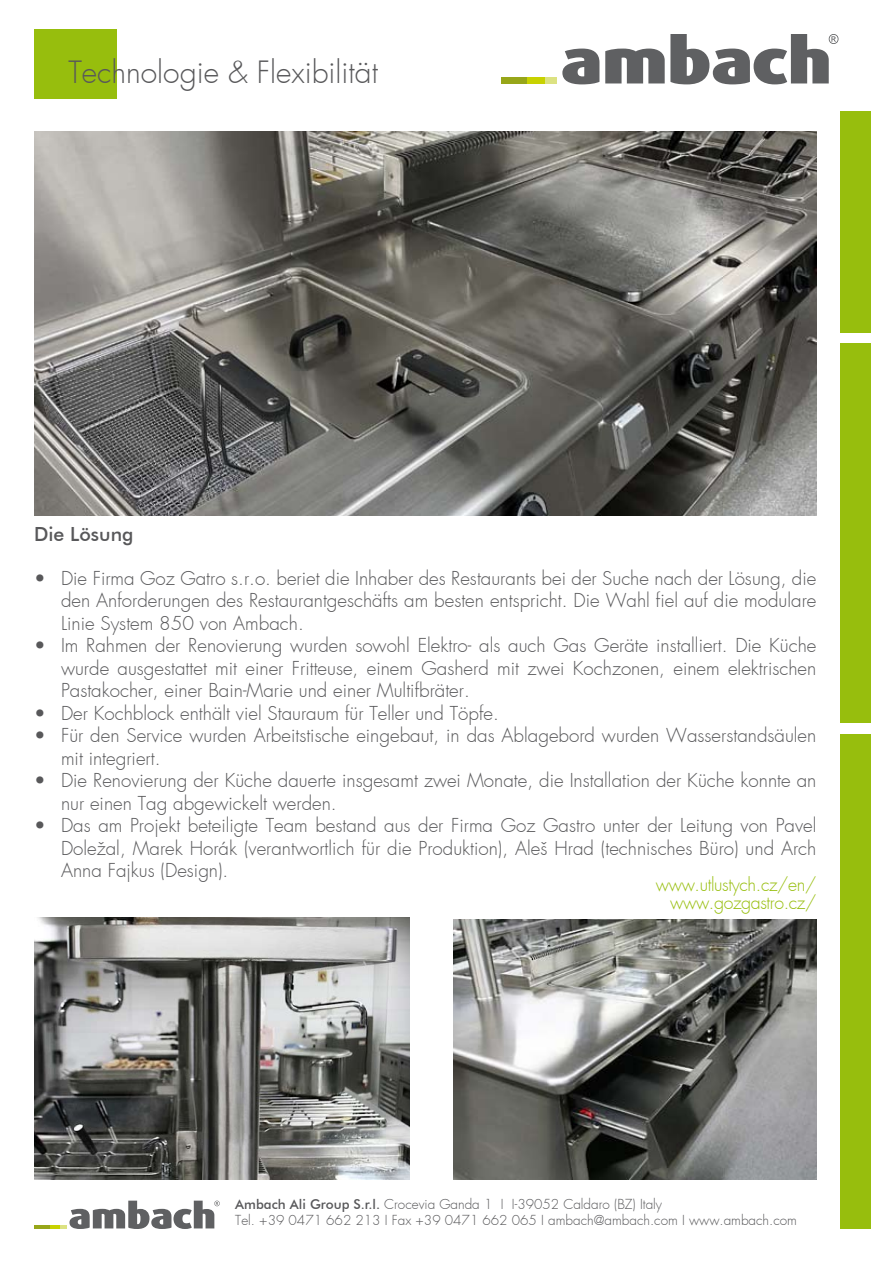
<style>
.page{position:relative;width:893px;height:1263px;background:#fff}
.page>*{position:absolute;margin:0;border:0;box-sizing:border-box;transform-origin:0 0}
.t1{font:300 30px "Futura";color:#58585a}
.t2{font:500 19.5px "Futura BT";color:#58585a}
.t3{font:300 18.75px/22.5px "Futura";color:#58585a;text-align:justify}
.t4{font:300 18px/18px "Futura";letter-spacing:-.02em;color:#97be0d;text-align:right}
.t5{font:300 13.5px/16.2px "Futura";color:#58585a}
.s1{font-family:"Futura BT";font-weight:500}
</style>
<div class="page">
<div style="left:840px;top:734px;width:31px;height:495px;background:#97be0d"></div>
<div style="left:840px;top:343px;width:31px;height:380px;background:#97be0d"></div>
<div style="left:840px;top:111px;width:31px;height:222px;background:#97be0d"></div>
<hr style="left:34px;top:1225px;width:16px;height:3px;background:#97a619">
<svg style="left:50px;top:1200px;width:170px;height:29px"></svg>
<svg style="left:562px;top:49px;width:37px;height:35px"></svg>
<div style="left:501px;top:77px;width:26px;height:6px;background:#97a619"></div>
<div style="left:527px;top:77px;width:18px;height:6px;background:#c8d200"></div>
<div style="left:545px;top:77px;width:12px;height:6px;background:#dce282"></div>
<svg style="left:605px;top:34px;width:233px;height:50px"></svg>
<div style="left:34px;top:30px;width:82px;height:69px;background:#97be0d"></div>
<img style="left:34px;top:131px;width:782px;height:384px">
<img style="left:34px;top:917px;width:376px;height:262px">
<img style="left:454px;top:920px;width:363px;height:259px">
<h1 class="t1" style="left:68px;top:52px;width:311px">Technologie &amp; Flexibilität</h1>
<p class="t2" style="left:34px;top:522px;width:101px">Die Lösung</p>
<p class="t3" style="left:61px;top:567px;width:757px;text-indent:-27px">• Die Firma Goz Gatro s.r.o. beriet die Inhaber des Restaurants bei der Suche nach der Lösung, die den Anforderungen des Restaurantgeschäfts am besten entspricht. Die Wahl fiel auf die modulare Linie System 850 von Ambach.</p>
<p class="t3" style="left:61px;top:634px;width:757px;text-indent:-27px">• Im Rahmen der Renovierung wurden sowohl Elektro- als auch Gas Geräte installiert. Die Küche wurde ausgestattet mit einer Fritteuse, einem Gasherd mit zwei Kochzonen, einem elektrischen Pastakocher, einer Bain-Marie und einer Multifbräter.</p>
<p class="t3" style="left:34px;top:702px;width:466px">• Der Kochblock enthält viel Stauraum für Teller und Töpfe.</p>
<p class="t3" style="left:61px;top:724px;width:757px;text-indent:-27px">• Für den Service wurden Arbeitstische eingebaut, in das Ablagebord wurden Wasserstandsäulen mit integriert.</p>
<p class="t3" style="left:61px;top:769px;width:757px;text-indent:-27px">• Die Renovierung der Küche dauerte insgesamt zwei Monate, die Installation der Küche konnte an nur einen Tag abgewickelt werden.</p>
<p class="t3" style="left:61px;top:814px;width:757px;text-indent:-27px">• Das am Projekt beteiligte Team bestand aus der Firma Goz Gastro unter der Leitung von Pavel Doležal, Marek Horák (verantwortlich für die Produktion), Aleš Hrad (technisches Büro) und Arch Anna Fajkus (Design).</p>
<p class="t4" style="left:656px;top:876px;width:162px">www.utlustych.cz/en/ www.gozgastro.cz/</p>
<p class="t5" style="left:235px;top:1196px;width:563px"><span class="s1">Ambach Ali Group S.r.l.</span> Crocevia Ganda 1 I I-39052 Caldaro (BZ) Italy<br>Tel. +39 0471 662 213 I Fax +39 0471 662 065 I ambach@ambach.com I www.ambach.com</p>
</div>
